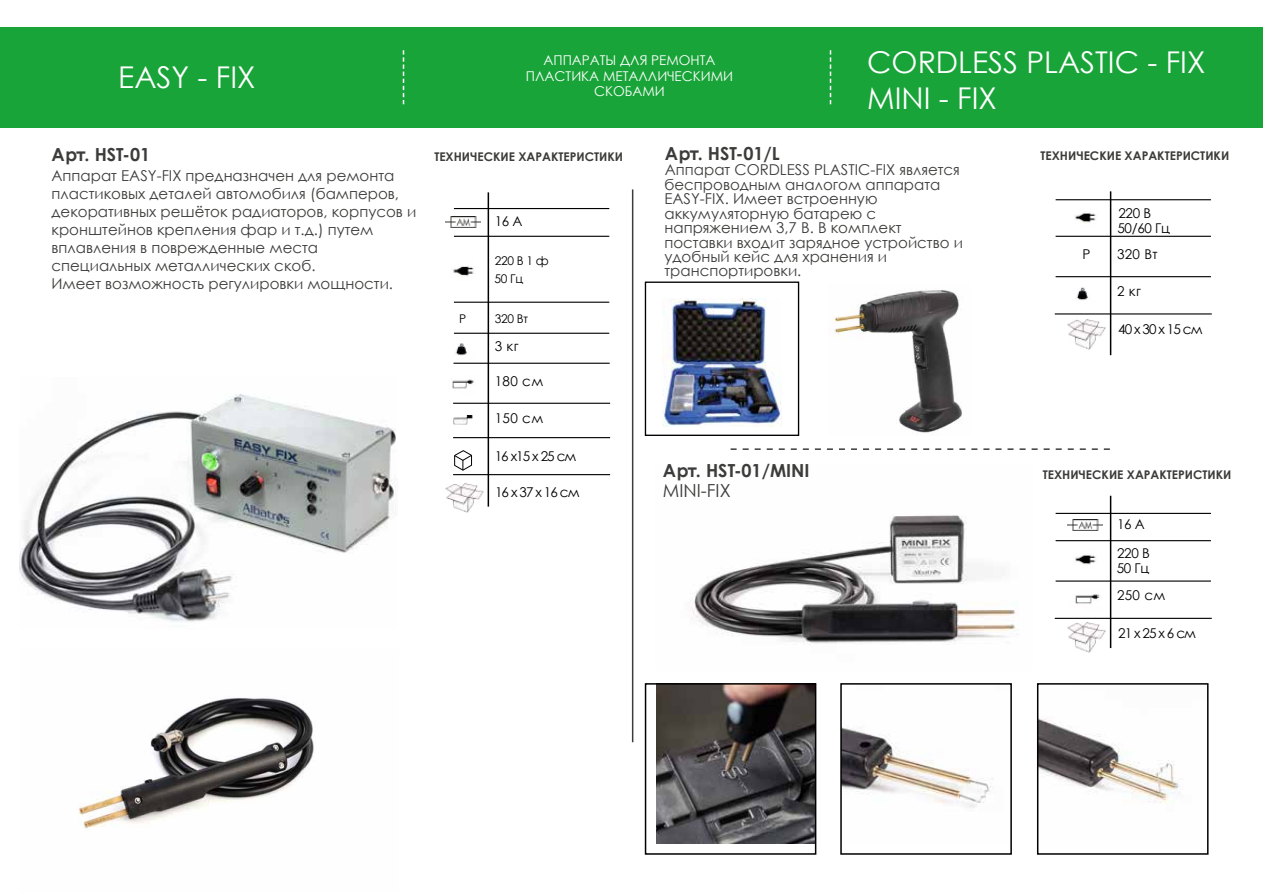
<style>
.page{position:relative;width:1263px;height:893px;background:#fff}
.page>*{position:absolute;margin:0;border:0;box-sizing:border-box;transform-origin:0 0}
.t1{font:30px/36px "Century Gothic";color:#fff}
.t2{font:700 18px/20.5px "Century Gothic";color:#3c3c3b}
.t3{font:15px/14.4px "Century Gothic";color:#3c3c3b}
.t4{font:13.5px/14.4px "Century Gothic";letter-spacing:-.02em;color:#000}
.t5{font:13.5px/15.8px "Century Gothic";color:#fff;text-align:center}
.t6{font:13.5px "Century Gothic";letter-spacing:.04em;color:#000}
.t7{font:13.5px "Century Gothic";letter-spacing:.145em;color:#000}
.t8{font:700 12px "Century Gothic";color:#3c3c3b}
.t9{font:12px/17.4px "Century Gothic";letter-spacing:-.025em;color:#000}
.s1{font-style:inherit}
.s2{font-weight:400}
</style>
<div class="page">
<img style="left:828px;top:290px;width:134px;height:143px">
<div style="left:0;top:27px;width:1263px;height:101px;background:#18a438"></div>
<img style="left:691px;top:515px;width:328px;height:130px">
<img style="left:78px;top:697px;width:236px;height:131px">
<svg style="left:403px;top:50px;width:1px;height:54px"></svg>
<svg style="left:830px;top:50px;width:1px;height:54px"></svg>
<hr style="left:632px;top:189px;width:1px;height:553px;background:#3c3c3b">
<img style="left:19px;top:394px;width:377px;height:228px">
<img style="left:843px;top:727px;width:150px;height:81px">
<div style="left:840px;top:683px;width:172px;height:172px;border:2px solid #000"></div>
<img style="left:662px;top:299px;width:120px;height:127px">
<div style="left:645px;top:282px;width:154px;height:154px;border:1px solid #000"></div>
<img style="left:1040px;top:719px;width:140px;height:84px">
<div style="left:1037px;top:683px;width:171px;height:172px;border:2px solid #000"></div>
<img style="left:656px;top:686px;width:157px;height:157px">
<div style="left:645px;top:683px;width:171px;height:172px;border:2px solid #000"></div>
<svg style="left:731px;top:448px;width:379px;height:2px"></svg>
<hr style="left:488px;top:192px;width:1px;height:315px;background:#000">
<hr style="left:453px;top:403px;width:157px;height:1px;background:#000">
<hr style="left:453px;top:437px;width:157px;height:1px;background:#000">
<hr style="left:453px;top:474px;width:157px;height:1px;background:#000">
<hr style="left:453px;top:363px;width:157px;height:1px;background:#000">
<hr style="left:454px;top:333px;width:155px;height:1px;background:#000">
<hr style="left:454px;top:302px;width:155px;height:1px;background:#000">
<hr style="left:454px;top:236px;width:155px;height:1px;background:#000">
<hr style="left:454px;top:208px;width:155px;height:1px;background:#000">
<img style="left:453px;top:266px;width:21px;height:11px">
<img style="left:455px;top:343px;width:12px;height:13px">
<img style="left:452px;top:379px;width:22px;height:10px">
<img style="left:453px;top:415px;width:20px;height:9px">
<img style="left:446px;top:217px;width:35px;height:10px">
<svg style="left:454px;top:450px;width:18px;height:21px"></svg>
<img style="left:446px;top:483px;width:37px;height:30px">
<hr style="left:1110px;top:191px;width:1px;height:164px;background:#000">
<hr style="left:1055px;top:313px;width:157px;height:1px;background:#000">
<hr style="left:1055px;top:276px;width:156px;height:1px;background:#000">
<hr style="left:1055px;top:236px;width:156px;height:1px;background:#000">
<hr style="left:1055px;top:199px;width:156px;height:1px;background:#000">
<img style="left:1075px;top:213px;width:21px;height:10px">
<img style="left:1076px;top:287px;width:12px;height:13px">
<img style="left:1067px;top:320px;width:38px;height:29px">
<hr style="left:1110px;top:496px;width:1px;height:152px;background:#000">
<hr style="left:1055px;top:618px;width:157px;height:1px;background:#000">
<hr style="left:1055px;top:580px;width:156px;height:2px;background:#000">
<hr style="left:1055px;top:540px;width:156px;height:1px;background:#000">
<img style="left:1075px;top:555px;width:21px;height:10px">
<img style="left:1075px;top:594px;width:25px;height:10px">
<img style="left:1068px;top:520px;width:35px;height:11px">
<img style="left:1067px;top:623px;width:38px;height:29px">
<hr style="left:1055px;top:513px;width:156px;height:1px;background:#000">
<h1 class="t1" style="left:118px;top:59px;width:139px">EASY - FIX</h1>
<p class="t5" style="left:526px;top:52px;width:209px">АППАРАТЫ ДЛЯ РЕМОНТА<br>ПЛАСТИКА МЕТАЛЛИЧЕСКИМИ<br>СКОБАМИ</p>
<h1 class="t1" style="left:867px;top:44px;width:339px">CORDLESS PLASTIC - FIX<br>MINI - FIX</h1>
<p class="t2" style="left:52px;top:144px;width:100px">A<span class="s1">рт</span>. HST-01</p>
<p class="t3" style="left:52px;top:166px;width:366px;line-height:18px">Аппарат EASY-FIX предназначен для ремонта пластиковых деталей автомобиля (бамперов, декоративных решёток радиаторов, корпусов и кронштейнов крепления фар и т.д.) путем вплавления в поврежденные места специальных металлических скоб.<br>Имеет возможность регулировки мощности.</p>
<p class="t2" style="left:665px;top:143px;width:116px">A<span class="s1">рт</span>. HST-01/L</p>
<p class="t3" style="left:664px;top:162px;width:300px">Аппарат CORDLESS PLASTIC-FIX является беспроводным аналогом аппарата<br>EASY-FIX. Имеет встроенную аккумуляторную батарею с напряжением 3,7 В. В комплект поставки входит зарядное устройство и удобный кейс для хранения и транспортировки.</p>
<p class="t8" style="left:434px;top:147px;width:190px">ТЕХНИЧЕСКИЕ ХАРАКТЕРИСТИКИ</p>
<p class="t8" style="left:1040px;top:147px;width:190px">ТЕХНИЧЕСКИЕ ХАРАКТЕРИСТИКИ</p>
<p class="t4" style="left:1117px;top:206px;width:54px">220 В<br>50/60 Гц</p>
<p class="t4" style="left:495px;top:214px;width:29px">16 A</p>
<p class="t9" style="left:494px;top:252px;width:56px">220 В 1 ф<br>50 Гц</p>
<p class="t4" style="left:1082px;top:247px;width:9px">P</p>
<p class="t4" style="left:1117px;top:247px;width:42px">320 Вт</p>
<p class="t4" style="left:1117px;top:283px;width:25px">2 кг</p>
<p class="t9" style="left:459px;top:310px;width:9px">P</p>
<p class="t9" style="left:495px;top:310px;width:35px">320 Вт</p>
<p class="t4" style="left:495px;top:338px;width:25px">3 кг</p>
<p class="t4" style="left:495px;top:374px;width:50px">180 см</p>
<p class="t4" style="left:495px;top:411px;width:50px">150 см</p>
<p class="t4" style="left:495px;top:449px;width:83px">16 x15 x 25 см</p>
<p class="t6" style="left:495px;top:483px;width:86px">16x37x16 см</p>
<p class="t2" style="left:663px;top:459px;width:148px">A<span class="s1">рт</span>. HST-01/MINI<br><span class="s2">MINI-FIX</span></p>
<p class="t6" style="left:1118px;top:320px;width:86px">40x30x15 см</p>
<p class="t8" style="left:1043px;top:466px;width:190px">ТЕХНИЧЕСКИЕ ХАРАКТЕРИСТИКИ</p>
<p class="t4" style="left:1117px;top:510px;width:34px;line-height:28.5px">16 A<br>220 В</p>
<p class="t4" style="left:1117px;top:555px;width:50px;line-height:26.5px">50 Гц<br>250 см</p>
<p class="t7" style="left:1118px;top:624px;width:79px">21x25x6 см</p>
</div>
